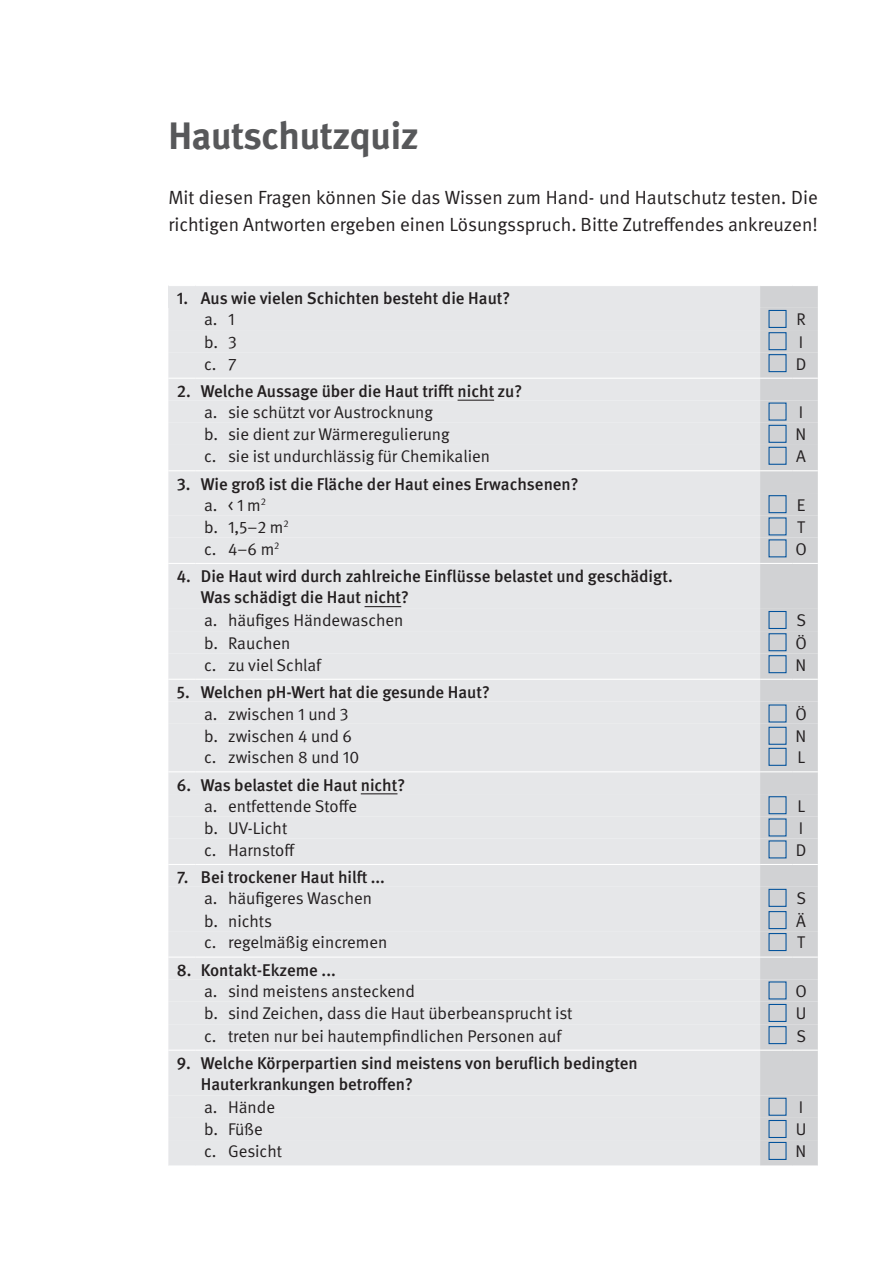
<style>
.page{position:relative;width:890px;height:1263px;background:#fff}
.page>*{position:absolute;margin:0;border:0;box-sizing:border-box;transform-origin:0 0}
.t1{font:700 38.25px "DGUV Meta";letter-spacing:-.01em;color:#57585a}
.t2{font:19.05px/27.2px "DGUV Meta";color:#231f20}
.t3{font:16.95px "DGUV Meta";color:#231f20}
.t4{font:500 16.95px/21.1px "DGUV Meta";color:#231f20}
.s1{font-weight:400}
</style>
<div class="page">
<div style="left:168px;top:286px;width:592px;height:22px;background:#e6e7e9"></div>
<div style="left:168px;top:308px;width:592px;height:857px;background:#e6e7e9"></div>
<div style="left:760px;top:308px;width:58px;height:857px;background:#d1d2d4"></div>
<div style="left:168px;top:330px;width:592px;height:810px;background:#e6e7e9"></div>
<div style="left:760px;top:330px;width:58px;height:810px;background:#d1d2d4"></div>
<svg style="left:760px;top:286px;width:58px;height:22px"></svg>
<hr style="left:760px;top:378px;width:33px;height:1px;background:#fff">
<svg style="left:793px;top:378px;width:25px;height:1px"></svg>
<hr style="left:760px;top:470px;width:33px;height:1px;background:#fff">
<svg style="left:793px;top:470px;width:25px;height:1px"></svg>
<hr style="left:760px;top:563px;width:33px;height:1px;background:#fff">
<svg style="left:793px;top:563px;width:25px;height:1px"></svg>
<hr style="left:760px;top:679px;width:33px;height:1px;background:#fff">
<svg style="left:793px;top:679px;width:25px;height:1px"></svg>
<hr style="left:760px;top:771px;width:33px;height:1px;background:#fff">
<svg style="left:793px;top:771px;width:25px;height:1px"></svg>
<hr style="left:760px;top:864px;width:33px;height:1px;background:#fff">
<svg style="left:793px;top:864px;width:25px;height:1px"></svg>
<hr style="left:760px;top:956px;width:33px;height:2px;background:#fff">
<hr style="left:793px;top:956px;width:25px;height:2px;background:#fff">
<hr style="left:760px;top:1050px;width:33px;height:1px;background:#fff">
<svg style="left:793px;top:1050px;width:25px;height:1px"></svg>
<svg style="left:793px;top:1165px;width:25px;height:1px"></svg>
<svg style="left:168px;top:378px;width:28px;height:1px"></svg>
<hr style="left:196px;top:378px;width:564px;height:1px;background:#fff">
<svg style="left:168px;top:470px;width:28px;height:1px"></svg>
<hr style="left:196px;top:470px;width:564px;height:1px;background:#fff">
<svg style="left:168px;top:563px;width:28px;height:1px"></svg>
<hr style="left:196px;top:563px;width:564px;height:1px;background:#fff">
<svg style="left:168px;top:679px;width:28px;height:1px"></svg>
<hr style="left:196px;top:679px;width:564px;height:1px;background:#fff">
<svg style="left:168px;top:771px;width:28px;height:1px"></svg>
<hr style="left:196px;top:771px;width:564px;height:1px;background:#fff">
<svg style="left:168px;top:864px;width:28px;height:1px"></svg>
<hr style="left:196px;top:864px;width:564px;height:1px;background:#fff">
<hr style="left:168px;top:956px;width:28px;height:2px;background:#fff">
<hr style="left:196px;top:956px;width:564px;height:2px;background:#fff">
<svg style="left:168px;top:1050px;width:28px;height:1px"></svg>
<hr style="left:196px;top:1050px;width:564px;height:1px;background:#fff">
<svg style="left:168px;top:1165px;width:28px;height:1px"></svg>
<div style="left:769px;top:310px;width:18px;height:18px;border:1px solid #01519b"></div>
<div style="left:769px;top:332px;width:18px;height:18px;border:1px solid #01519b"></div>
<div style="left:769px;top:354px;width:18px;height:18px;border:1px solid #01519b"></div>
<hr style="left:458px;top:400px;width:36px;height:1px;background:#231f20">
<div style="left:769px;top:425px;width:18px;height:18px;border:1px solid #01519b"></div>
<div style="left:769px;top:447px;width:18px;height:18px;border:1px solid #01519b"></div>
<div style="left:769px;top:495px;width:18px;height:18px;border:1px solid #01519b"></div>
<hr style="left:365px;top:606px;width:36px;height:1px;background:#231f20">
<div style="left:769px;top:611px;width:18px;height:18px;border:1px solid #01519b"></div>
<div style="left:769px;top:633px;width:18px;height:18px;border:1px solid #01519b"></div>
<div style="left:769px;top:655px;width:18px;height:18px;border:1px solid #01519b"></div>
<div style="left:769px;top:727px;width:18px;height:18px;border:1px solid #01519b"></div>
<div style="left:769px;top:748px;width:18px;height:18px;border:1px solid #01519b"></div>
<hr style="left:361px;top:793px;width:37px;height:1px;background:#231f20">
<div style="left:769px;top:796px;width:18px;height:18px;border:1px solid #01519b"></div>
<div style="left:769px;top:889px;width:18px;height:18px;border:1px solid #01519b"></div>
<div style="left:769px;top:911px;width:18px;height:18px;border:1px solid #01519b"></div>
<div style="left:769px;top:933px;width:18px;height:18px;border:1px solid #01519b"></div>
<div style="left:769px;top:1004px;width:18px;height:18px;border:1px solid #01519b"></div>
<div style="left:769px;top:1026px;width:18px;height:18px;border:1px solid #01519b"></div>
<div style="left:769px;top:1098px;width:18px;height:18px;border:1px solid #01519b"></div>
<div style="left:769px;top:1120px;width:18px;height:18px;border:1px solid #01519b"></div>
<div style="left:769px;top:1142px;width:18px;height:18px;border:1px solid #01519b"></div>
<h1 class="t1" style="left:168px;top:113px;width:252px">Hautschutzquiz</h1>
<p class="t2" style="left:168px;top:184px;width:651px">Mit diesen Fragen können Sie das Wissen zum Hand- und Hautschutz testen. Die richtigen Antworten ergeben einen Lösungsspruch. Bitte Zutreffendes ankreuzen!</p>
<p class="t4" style="left:177px;top:288px;width:335px">1. Aus wie vielen Schichten besteht die Haut?</p>
<p class="t3" style="left:204px;top:310px;width:32px">a. 1</p>
<p class="t3" style="left:796px;top:310px;width:11px">R</p>
<p class="t3" style="left:204px;top:332px;width:34px">b. 3</p>
<p class="t3" style="left:799px;top:332px;width:6px">I</p>
<p class="t3" style="left:204px;top:354px;width:34px">c. 7</p>
<p class="t3" style="left:796px;top:354px;width:12px">D</p>
<p class="t4" style="left:177px;top:381px;width:347px">2. Welche Aussage über die Haut trifft nicht zu?</p>
<p class="t3" style="left:204px;top:402px;width:230px">a. sie schützt vor Austrocknung</p>
<p class="t3" style="left:799px;top:402px;width:6px">I</p>
<p class="t3" style="left:204px;top:424px;width:247px">b. sie dient zur Wärmeregulierung</p>
<p class="t3" style="left:796px;top:424px;width:12px">N</p>
<p class="t3" style="left:204px;top:446px;width:288px">c. sie ist undurchlässig für Chemikalien</p>
<p class="t3" style="left:796px;top:446px;width:11px">A</p>
<p class="t4" style="left:204px;top:474px;width:376px;text-indent:-27px">3. Wie groß ist die Fläche der Haut eines Erwachsenen? <span class="s1">a. &lt; 1 m</span><sup>2</sup></p>
<p class="t3" style="left:797px;top:495px;width:10px">E</p>
<p class="t3" style="left:204px;top:517px;width:86px">b. 1,5–2 m<sup>2</sup></p>
<p class="t3" style="left:797px;top:517px;width:9px">T</p>
<p class="t3" style="left:204px;top:539px;width:77px">c. 4–6 m<sup>2</sup></p>
<p class="t3" style="left:795px;top:539px;width:13px">O</p>
<p class="t4" style="left:201px;top:566px;width:474px;text-indent:-24px">4. Die Haut wird durch zahlreiche Einflüsse belastet und geschädigt.<br>Was schädigt die Haut nicht?</p>
<p class="t3" style="left:204px;top:611px;width:201px">a. häufiges Händewaschen</p>
<p class="t3" style="left:796px;top:611px;width:11px">S</p>
<p class="t3" style="left:204px;top:633px;width:88px">b. Rauchen</p>
<p class="t3" style="left:795px;top:633px;width:13px">Ö</p>
<p class="t3" style="left:204px;top:655px;width:119px">c. zu viel Schlaf</p>
<p class="t3" style="left:796px;top:655px;width:12px">N</p>
<p class="t4" style="left:177px;top:682px;width:315px">5. Welchen pH-Wert hat die gesunde Haut?</p>
<p class="t3" style="left:204px;top:704px;width:146px">a. zwischen 1 und 3</p>
<p class="t3" style="left:795px;top:704px;width:13px">Ö</p>
<p class="t3" style="left:204px;top:726px;width:150px">b. zwischen 4 und 6</p>
<p class="t3" style="left:796px;top:726px;width:12px">N</p>
<p class="t3" style="left:204px;top:747px;width:157px">c. zwischen 8 und 10</p>
<p class="t3" style="left:797px;top:747px;width:9px">L</p>
<p class="t4" style="left:177px;top:775px;width:230px">6. Was belastet die Haut nicht?</p>
<p class="t3" style="left:204px;top:796px;width:154px">a. entfettende Stoffe</p>
<p class="t3" style="left:797px;top:796px;width:9px">L</p>
<p class="t3" style="left:204px;top:818px;width:85px">b. UV-Licht</p>
<p class="t3" style="left:799px;top:818px;width:6px">I</p>
<p class="t3" style="left:204px;top:840px;width:92px">c. Harnstoff</p>
<p class="t3" style="left:796px;top:840px;width:12px">D</p>
<p class="t4" style="left:177px;top:867px;width:210px">7. Bei trockener Haut hilft ...</p>
<p class="t3" style="left:204px;top:888px;width:170px">a. häufigeres Waschen</p>
<p class="t3" style="left:796px;top:888px;width:11px">S</p>
<p class="t3" style="left:204px;top:911px;width:70px">b. nichts</p>
<p class="t3" style="left:796px;top:911px;width:11px">Ä</p>
<p class="t3" style="left:204px;top:933px;width:185px">c. regelmäßig eincremen</p>
<p class="t3" style="left:797px;top:933px;width:9px">T</p>
<p class="t4" style="left:177px;top:960px;width:160px">8. Kontakt-Ekzeme ...</p>
<p class="t3" style="left:204px;top:981px;width:212px">a. sind meistens ansteckend</p>
<p class="t3" style="left:795px;top:981px;width:13px">O</p>
<p class="t3" style="left:204px;top:1004px;width:370px">b. sind Zeichen, dass die Haut überbeansprucht ist</p>
<p class="t3" style="left:796px;top:1004px;width:12px">U</p>
<p class="t3" style="left:204px;top:1026px;width:359px">c. treten nur bei hautempfindlichen Personen auf</p>
<p class="t3" style="left:796px;top:1026px;width:11px">S</p>
<p class="t4" style="left:201px;top:1053px;width:439px;text-indent:-24px">9. Welche Körperpartien sind meistens von beruflich bedingten<br>Hauterkrankungen betroffen?</p>
<p class="t3" style="left:204px;top:1097px;width:73px">a. Hände</p>
<p class="t3" style="left:799px;top:1097px;width:6px">I</p>
<p class="t3" style="left:204px;top:1120px;width:60px">b. Füße</p>
<p class="t3" style="left:796px;top:1120px;width:12px">U</p>
<p class="t3" style="left:204px;top:1142px;width:80px">c. Gesicht</p>
<p class="t3" style="left:796px;top:1142px;width:12px">N</p>
</div>
